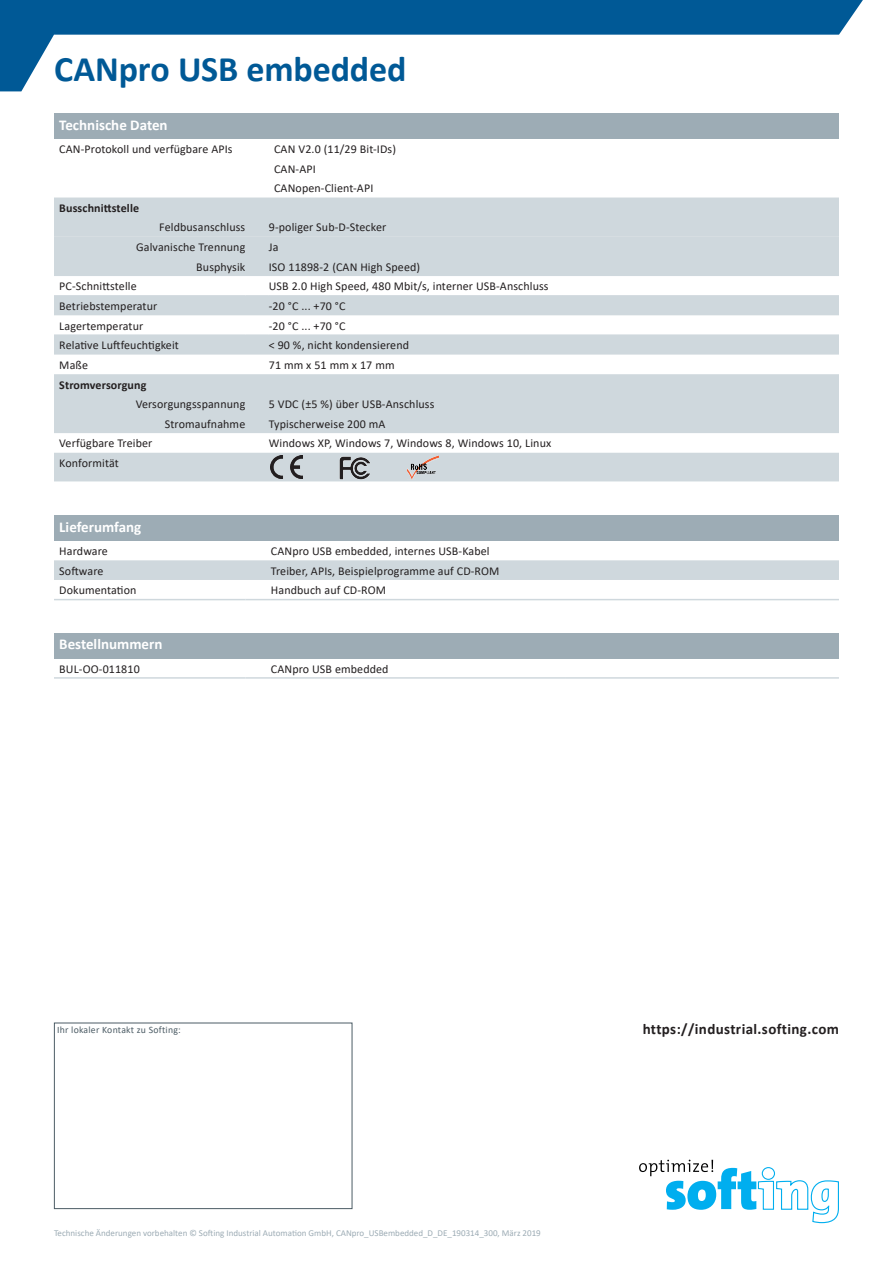
<style>
.page{position:relative;width:893px;height:1263px;background:#fff}
.page>*{position:absolute;margin:0;border:0;box-sizing:border-box;transform-origin:0 0}
.t1{font:700 36px "Calibri";letter-spacing:-.005em;color:#005996}
.t2{font:700 15px "Calibri";color:#fff}
.t3{font:700 15px "Calibri";letter-spacing:.025em;color:#231f20}
.t4{font:12px/19.6px "Calibri";letter-spacing:.01em;color:#231f20}
.t5{font:700 12px "Calibri";letter-spacing:.01em;color:#231f20}
.t6{font:12px "Calibri";letter-spacing:.245em;color:#231f20}
.t7{font:9.75px "Calibri";letter-spacing:.025em;color:#4c5c65}
.t8{font:9px "Calibri";color:#9dacb5}
</style>
<div class="page">
<svg style="left:0;top:0;width:863px;height:91px"></svg>
<div style="left:54px;top:1022px;width:298px;height:187px;background:#fff;border:1px solid #4c5c65"></div>
<svg style="left:639px;top:1160px;width:200px;height:63px"></svg>
<div style="left:54px;top:113px;width:785px;height:26px;background:#9dacb5"></div>
<div style="left:54px;top:198px;width:785px;height:39px;background:#cfd8dd"></div>
<svg style="left:54px;top:237px;width:785px;height:244px;fill:#cfd8dd"></svg>
<hr style="left:54px;top:295px;width:191px;height:1px;background:#cfd8dd">
<svg style="left:245px;top:295px;width:24px;height:1px"></svg>
<hr style="left:269px;top:295px;width:294px;height:1px;background:#cfd8dd">
<hr style="left:563px;top:295px;width:276px;height:1px;background:#cfd8dd">
<hr style="left:54px;top:335px;width:191px;height:1px;background:#cfd8dd">
<svg style="left:245px;top:335px;width:24px;height:1px"></svg>
<hr style="left:269px;top:335px;width:294px;height:1px;background:#cfd8dd">
<hr style="left:563px;top:335px;width:276px;height:1px;background:#cfd8dd">
<div style="left:54px;top:633px;width:785px;height:25px;background:#9dacb5"></div>
<hr style="left:54px;top:677px;width:191px;height:2px;background:#cfd8dd">
<hr style="left:245px;top:677px;width:26px;height:2px;background:#cfd8dd">
<hr style="left:271px;top:677px;width:294px;height:2px;background:#cfd8dd">
<hr style="left:565px;top:677px;width:274px;height:2px;background:#cfd8dd">
<div style="left:54px;top:515px;width:785px;height:26px;background:#9dacb5"></div>
<div style="left:54px;top:560px;width:785px;height:20px;background:#cfd8dd"></div>
<hr style="left:54px;top:599px;width:191px;height:1px;background:#cfd8dd">
<svg style="left:245px;top:599px;width:26px;height:1px"></svg>
<hr style="left:271px;top:599px;width:568px;height:1px;background:#cfd8dd">
<img style="left:271px;top:456px;width:32px;height:23px">
<img style="left:407px;top:456px;width:32px;height:23px">
<img style="left:338px;top:456px;width:34px;height:24px">
<h1 class="t1" style="left:54px;top:44px;width:354px">CANpro USB embedded</h1>
<p class="t2" style="left:59px;top:114px;width:110px">Technische Daten</p>
<p class="t4" style="left:59px;top:139px;width:175px">CAN-Protokoll und verfügbare APIs</p>
<p class="t4" style="left:274px;top:139px;width:123px">CAN V2.0 (11/29 Bit-IDs)<br>CAN-API<br>CANopen-Client-API</p>
<p class="t5" style="left:59px;top:199px;width:81px">Busschnittstelle</p>
<p class="t4" style="left:159px;top:217px;width:88px">Feldbusanschluss</p>
<p class="t4" style="left:269px;top:217px;width:119px">9-poliger Sub-D-Stecker</p>
<p class="t4" style="left:136px;top:237px;width:111px">Galvanische Trennung</p>
<p class="t4" style="left:269px;top:237px;width:11px">Ja</p>
<p class="t4" style="left:196px;top:257px;width:51px">Busphysik</p>
<p class="t4" style="left:269px;top:257px;width:153px">ISO 11898-2 (CAN High Speed)</p>
<p class="t4" style="left:59px;top:276px;width:79px">PC-Schnittstelle</p>
<p class="t4" style="left:269px;top:276px;width:281px">USB 2.0 High Speed, 480 Mbit/s, interner USB-Anschluss</p>
<p class="t4" style="left:59px;top:296px;width:100px">Betriebstemperatur</p>
<p class="t4" style="left:269px;top:296px;width:78px">-20 °C ... +70 °C</p>
<p class="t4" style="left:59px;top:316px;width:85px">Lagertemperatur</p>
<p class="t4" style="left:269px;top:316px;width:78px">-20 °C ... +70 °C</p>
<p class="t4" style="left:59px;top:335px;width:121px">Relative Luftfeuchtigkeit</p>
<p class="t4" style="left:269px;top:335px;width:142px">&lt; 90 %, nicht kondensierend</p>
<p class="t4" style="left:59px;top:355px;width:30px">Maße</p>
<p class="t6" style="left:269px;top:357px;width:127px">71mmx51mmx17mm</p>
<p class="t5" style="left:59px;top:376px;width:89px">Stromversorgung</p>
<p class="t4" style="left:136px;top:394px;width:111px">Versorgungsspannung</p>
<p class="t4" style="left:269px;top:394px;width:167px">5 VDC (±5 %) über USB-Anschluss</p>
<p class="t4" style="left:165px;top:414px;width:82px">Stromaufnahme</p>
<p class="t4" style="left:269px;top:414px;width:118px">Typischerweise 200 mA</p>
<p class="t4" style="left:59px;top:433px;width:95px">Verfügbare Treiber</p>
<p class="t4" style="left:269px;top:433px;width:284px">Windows XP, Windows 7, Windows 8, Windows 10, Linux</p>
<p class="t4" style="left:59px;top:453px;width:61px">Konformität</p>
<p class="t2" style="left:59px;top:516px;width:84px">Lieferumfang</p>
<p class="t4" style="left:59px;top:541px;width:50px">Hardware</p>
<p class="t4" style="left:271px;top:541px;width:220px">CANpro USB embedded, internes USB-Kabel</p>
<p class="t4" style="left:59px;top:560px;width:46px">Software</p>
<p class="t4" style="left:271px;top:560px;width:230px">Treiber, APIs, Beispielprogramme auf CD-ROM</p>
<p class="t4" style="left:59px;top:580px;width:79px">Dokumentation</p>
<p class="t4" style="left:271px;top:580px;width:117px">Handbuch auf CD-ROM</p>
<p class="t2" style="left:59px;top:634px;width:105px">Bestellnummern</p>
<p class="t4" style="left:59px;top:658px;width:82px">BUL-OO-011810</p>
<p class="t4" style="left:271px;top:658px;width:119px">CANpro USB embedded</p>
<p class="t7" style="left:57px;top:1023px;width:125px">Ihr lokaler Kontakt zu Softing:</p>
<p class="t8" style="left:54px;top:1226px;width:488px">Technische Änderungen vorbehalten © Softing Industrial Automation GmbH, CANpro_USBembedded_D_DE_190314_300, März 2019</p>
<p class="t3" style="left:643px;top:1018px;width:198px">https://industrial.softing.com</p>
</div>
